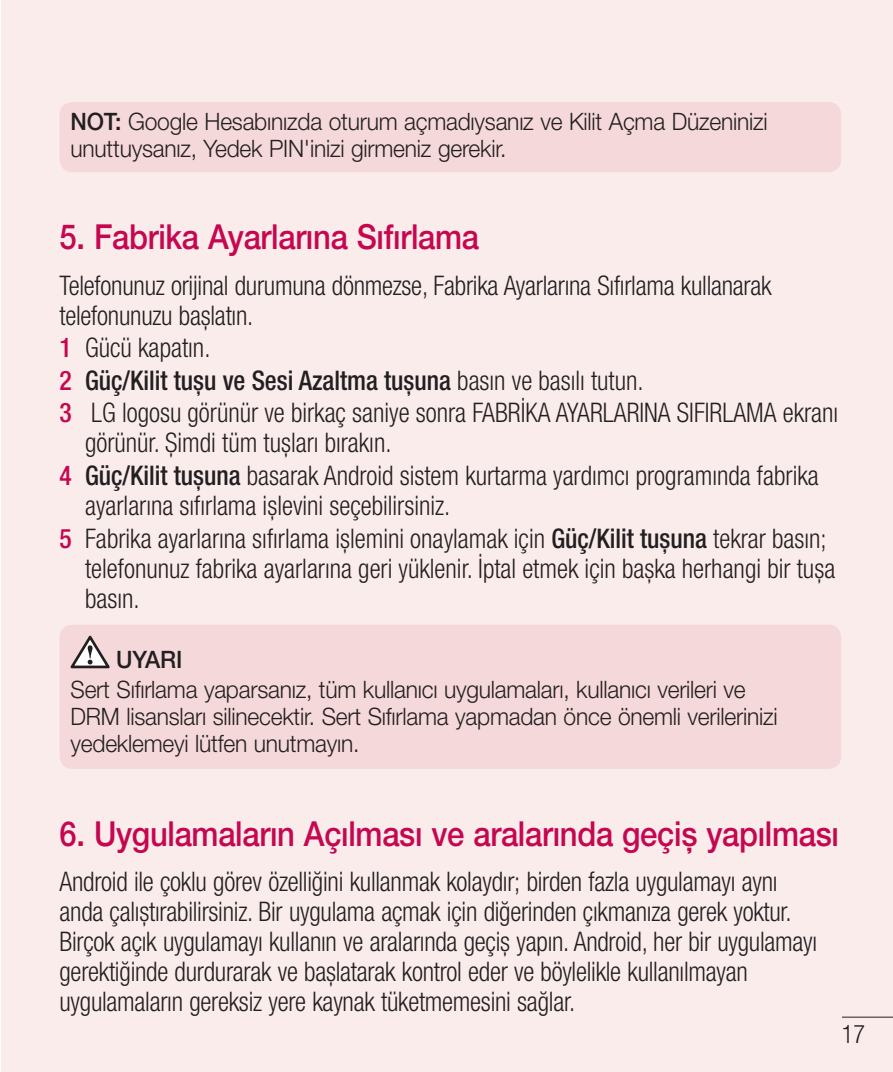
<style>
.page{position:relative;width:893px;height:1072px;background:#fff}
.page>*{position:absolute;margin:0;border:0;box-sizing:border-box;transform-origin:0 0}
.M_head_02_Not_Conten{font:500 34.5px "Helvetica Neue LT Pro";letter-spacing:-.01em;color:#c50750;scale:.9 1}
.main{font:300 condensed 27px/30px "Helvetica Neue LT Pro";letter-spacing:-.01em;color:#231f20;scale:.95 1}
.main_Num{font:300 condensed 27px/30px "Helvetica Neue LT Pro";color:#231f20;scale:.95 1}
.main_Num-2{font:500 condensed 27px "Helvetica Neue LT Pro";color:#231f20;scale:.95 1}
.t1{font:300 condensed 25.5px "Helvetica Neue LT Pro";color:#231f20;scale:.95 1}
.t2{font:300 24px/27px "Helvetica Neue LT Pro";letter-spacing:-.01em;color:#231f20;scale:.95 1}
.s1{font-weight:500}
.s2{font-weight:500;color:#c50750}
.s3{color:#c50750}
.s4{font-weight:300}
</style>
<div class="page">
<div style="left:1px;top:0;width:892px;height:1071px;background:#fbecec"></div>
<hr style="left:842px;top:1016px;width:51px;height:1px;background:#231f20">
<div style="left:60px;top:102px;width:781px;height:70px;background:#f5d8da;border-radius:13px"></div>
<div style="left:60px;top:624px;width:781px;height:145px;background:#f5d8da;border-radius:13px"></div>
<svg style="left:71px;top:635px;width:39px;height:33px"></svg>
<p class="t2" style="left:71px;top:108px;width:735px"><span class="s1">NOT:</span> Google Hesabınızda oturum açmadıysanız ve Kilit Açma Düzeninizi unuttuysanız, Yedek PIN'inizi girmeniz gerekir.</p>
<p class="M_head_02_Not_Conten" style="left:60px;top:216px;width:468px">5. Fabrika Ayarlarına Sıfırlama</p>
<p class="main" style="left:60px;top:270px;width:751px">Telefonunuz orijinal durumuna dönmezse, Fabrika Ayarlarına Sıfırlama kullanarak telefonunuzu başlatın.</p>
<p class="main_Num" style="left:60px;top:332px;width:160px"><span class="s2">1</span> Gücü kapatın.</p>
<p class="main_Num-2" style="left:60px;top:364px;width:616px"><span class="s3">2</span> Güç/Kilit tuşu ve Sesi Azaltma tuşuna <span class="s4">basın ve basılı tutun.</span></p>
<p class="main_Num" style="left:85px;top:398px;width:794px;text-indent:-26px"><span class="s2">3</span> LG logosu görünür ve birkaç saniye sonra FABRİKA AYARLARINA SIFIRLAMA ekranı görünür. Şimdi tüm tuşları bırakın.</p>
<p class="main_Num" style="left:85px;top:460px;width:774px;text-indent:-26px"><span class="s2">4</span> <span class="s1">Güç/Kilit tuşuna</span> basarak Android sistem kurtarma yardımcı programında fabrika ayarlarına sıfırlama işlevini seçebilirsiniz.</p>
<p class="main_Num" style="left:85px;top:523px;width:791px;text-indent:-26px"><span class="s2">5</span> Fabrika ayarlarına sıfırlama işlemini onaylamak için <span class="s1">Güç/Kilit tuşuna</span> tekrar basın; telefonunuz fabrika ayarlarına geri yüklenir. İptal etmek için başka herhangi bir tuşa basın.</p>
<p class="t2" style="left:71px;top:644px;width:712px;line-height:29.4px;text-indent:46px"><span class="s1">UYARI<br></span>Sert Sıfırlama yaparsanız, tüm kullanıcı uygulamaları, kullanıcı verileri ve</p>
<p class="t2" style="left:71px;top:702px;width:746px">DRM lisansları silinecektir. Sert Sıfırlama yapmadan önce önemli verilerinizi yedeklemeyi lütfen unutmayın.</p>
<p class="M_head_02_Not_Conten" style="left:60px;top:813px;width:868px">6. Uygulamaların Açılması ve aralarında geçiş yapılması</p>
<p class="main" style="left:60px;top:866px;width:799px">Android ile çoklu görev özelliğini kullanmak kolaydır; birden fazla uygulamayı aynı anda çalıştırabilirsiniz. Bir uygulama açmak için diğerinden çıkmanıza gerek yoktur.<br>Birçok açık uygulamayı kullanın ve aralarında geçiş yapın. Android, her bir uygulamayı gerektiğinde durdurarak ve başlatarak kontrol eder ve böylelikle kullanılmayan uygulamaların gereksiz yere kaynak tüketmemesini sağlar.</p>
<p class="t1" style="left:842px;top:1019px;width:26px">17</p>
</div>
